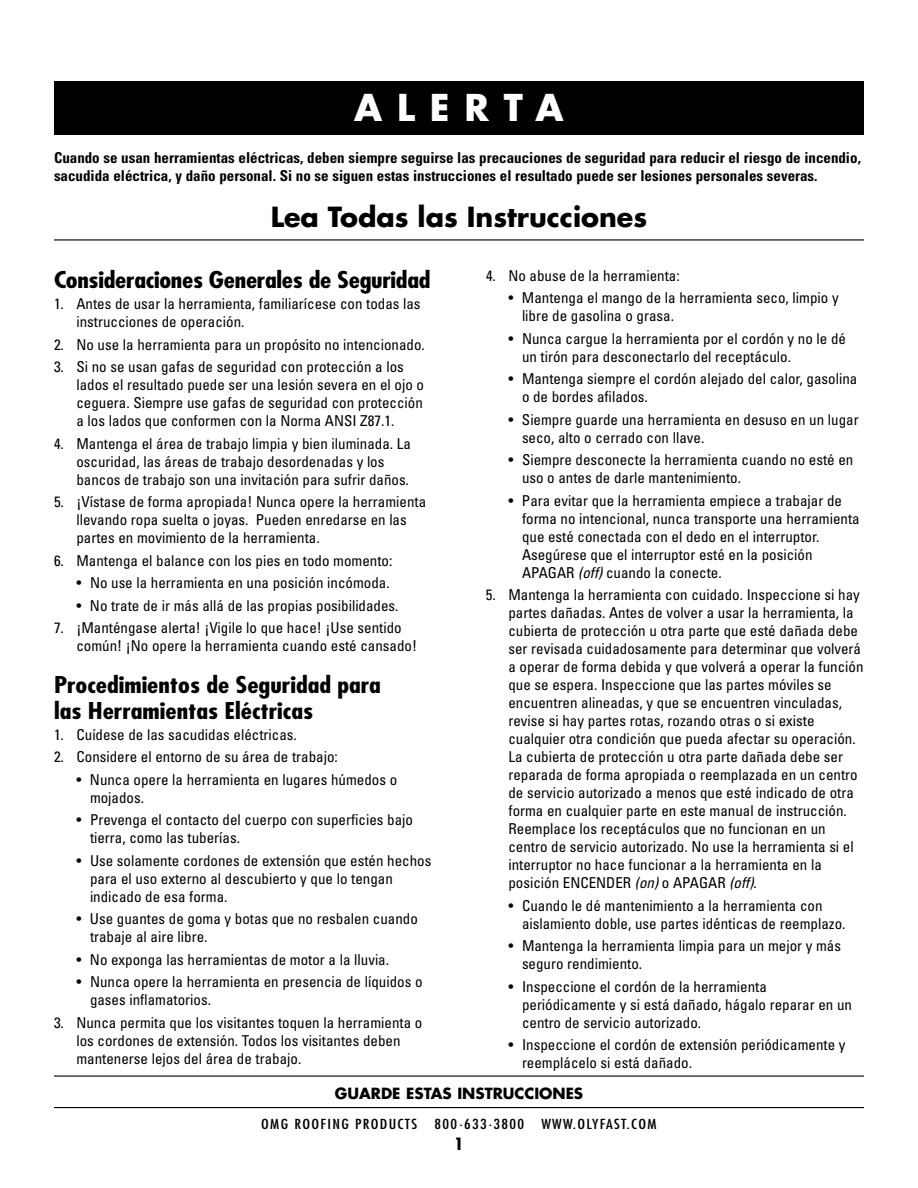
<style>
.page{position:relative;width:918px;height:1188px;background:#fff}
.page>*{position:absolute;margin:0;border:0;box-sizing:border-box;transform-origin:0 0}
.t1{font:700 36px "Futura";letter-spacing:.41em;color:#fff}
.t2{font:700 27px "Futura";color:#000}
.t3{font:700 condensed 22.5px/25.5px "Futura";color:#000;scale:1.2 1}
.t4{font:700 condensed 16.5px "Futura";color:#000;scale:1.2 1}
.t5{font:condensed 15px/18px "Univers";color:#000}
.t6{font:700 condensed 15px/18px "Univers";color:#000}
.t7{font:700 15px "Futura";color:#000}
.t8{font:condensed 13.5px "Futura";letter-spacing:.08em;color:#000;scale:1.2 1}
.s1{font-style:italic}
</style>
<div class="page">
<hr style="left:54px;top:1107px;width:810px;height:1px;background:#000">
<div style="left:54px;top:81px;width:810px;height:53px;background:#000"></div>
<hr style="left:54px;top:239px;width:810px;height:2px;background:#000">
<hr style="left:54px;top:1076px;width:810px;height:1px;background:#000">
<h1 class="t1" style="left:354px;top:91px;width:211px">ALERTA</h1>
<p class="t6" style="left:54px;top:150px;width:809px">Cuando se usan herramientas eléctricas, deben siempre seguirse las precauciones de seguridad para reducir el riesgo de incendio, sacudida eléctrica, y daño personal. Si no se siguen estas instrucciones el resultado puede ser lesiones personales severas.</p>
<h2 class="t2" style="left:271px;top:205px;width:378px">Lea Todas las Instrucciones</h2>
<h3 class="t3" style="left:54px;top:269px;width:315px">Consideraciones Generales de Seguridad</h3>
<p class="t5" style="left:76px;top:296px;width:346px;text-indent:-22px">1. Antes de usar la herramienta, familiarícese con todas las instrucciones de operación.</p>
<p class="t5" style="left:54px;top:337px;width:372px">2. No use la herramienta para un propósito no intencionado.</p>
<p class="t5" style="left:76px;top:359px;width:349px;text-indent:-22px">3. Si no se usan gafas de seguridad con protección a los lados el resultado puede ser una lesión severa en el ojo o ceguera. Siempre use gafas de seguridad con protección a los lados que conformen con la Norma ANSI Z87.1.</p>
<p class="t5" style="left:76px;top:436px;width:336px;text-indent:-22px">4. Mantenga el área de trabajo limpia y bien iluminada. La oscuridad, las áreas de trabajo desordenadas y los bancos de trabajo son una invitación para sufrir daños.</p>
<p class="t5" style="left:76px;top:494px;width:351px;text-indent:-22px">5. ¡Vístase de forma apropiada! Nunca opere la herramienta llevando ropa suelta o joyas. Pueden enredarse en las partes en movimiento de la herramienta.</p>
<p class="t5" style="left:54px;top:553px;width:340px">6. Mantenga el balance con los pies en todo momento:</p>
<p class="t5" style="left:76px;top:575px;width:315px">• No use la herramienta en una posición incómoda.</p>
<p class="t5" style="left:76px;top:598px;width:324px">• No trate de ir más allá de las propias posibilidades.</p>
<p class="t5" style="left:76px;top:620px;width:342px;text-indent:-22px">7. ¡Manténgase alerta! ¡Vigile lo que hace! ¡Use sentido común! ¡No opere la herramienta cuando esté cansado!</p>
<h3 class="t3" style="left:54px;top:674px;width:274px">Procedimientos de Seguridad para las Herramientas Eléctricas</h3>
<p class="t5" style="left:54px;top:727px;width:244px">1. Cuídese de las sacudidas eléctricas.</p>
<p class="t5" style="left:54px;top:749px;width:285px">2. Considere el entorno de su área de trabajo:</p>
<p class="t5" style="left:90px;top:772px;width:309px;text-indent:-14px">• Nunca opere la herramienta en lugares húmedos o mojados.</p>
<p class="t5" style="left:90px;top:812px;width:325px;text-indent:-14px">• Prevenga el contacto del cuerpo con superficies bajo tierra, como las tuberías.</p>
<p class="t5" style="left:90px;top:853px;width:343px;text-indent:-14px">• Use solamente cordones de extensión que estén hechos para el uso externo al descubierto y que lo tengan indicado de esa forma.</p>
<p class="t5" style="left:90px;top:911px;width:329px;text-indent:-14px">• Use guantes de goma y botas que no resbalen cuando trabaje al aire libre.</p>
<p class="t5" style="left:76px;top:952px;width:314px">• No exponga las herramientas de motor a la lluvia.</p>
<p class="t5" style="left:90px;top:974px;width:334px;text-indent:-14px">• Nunca opere la herramienta en presencia de líquidos o gases inflamatorios.</p>
<p class="t5" style="left:76px;top:1015px;width:347px;text-indent:-22px">3. Nunca permita que los visitantes toquen la herramienta o los cordones de extensión. Todos los visitantes deben mantenerse lejos del área de trabajo.</p>
<p class="t5" style="left:486px;top:268px;width:195px">4. No abuse de la herramienta:</p>
<p class="t5" style="left:522px;top:290px;width:318px;text-indent:-14px">• Mantenga el mango de la herramienta seco, limpio y libre de gasolina o grasa.</p>
<p class="t5" style="left:522px;top:331px;width:326px;text-indent:-14px">• Nunca cargue la herramienta por el cordón y no le dé un tirón para desconectarlo del receptáculo.</p>
<p class="t5" style="left:522px;top:371px;width:337px;text-indent:-14px">• Mantenga siempre el cordón alejado del calor, gasolina o de bordes afilados.</p>
<p class="t5" style="left:522px;top:412px;width:338px;text-indent:-14px">• Siempre guarde una herramienta en desuso en un lugar seco, alto o cerrado con llave.</p>
<p class="t5" style="left:522px;top:452px;width:333px;text-indent:-14px">• Siempre desconecte la herramienta cuando no esté en uso o antes de darle mantenimiento.</p>
<p class="t5" style="left:522px;top:493px;width:339px;text-indent:-14px">• Para evitar que la herramienta empiece a trabajar de forma no intencional, nunca transporte una herramienta que esté conectada con el dedo en el interruptor.<br>Asegúrese que el interruptor esté en la posición APAGAR <span class="s1">(off)</span>cuando la conecte.</p>
<p class="t5" style="left:508px;top:587px;width:357px;text-indent:-22px">5. Mantenga la herramienta con cuidado. Inspeccione si hay partes dañadas. Antes de volver a usar la herramienta, la cubierta de protección u otra parte que esté dañada debe ser revisada cuidadosamente para determinar que volverá a operar de forma debida y que volverá a operar la función que se espera. Inspeccione que las partes móviles se encuentren alineadas, y que se encuentren vinculadas, revise si hay partes rotas, rozando otras o si existe cualquier otra condición que pueda afectar su operación.<br>La cubierta de protección u otra parte dañada debe ser reparada de forma apropiada o reemplazada en un centro de servicio autorizado a menos que esté indicado de otra forma en cualquier parte en este manual de instrucción.<br>Reemplace los receptáculos que no funcionan en un centro de servicio autorizado. No use la herramienta si el interruptor no hace funcionar a la herramienta en la posición ENCENDER <span class="s1">(on)</span>o APAGAR <span class="s1">(off)</span>.</p>
<p class="t5" style="left:522px;top:898px;width:325px;text-indent:-14px">• Cuando le dé mantenimiento a la herramienta con aislamiento doble, use partes idénticas de reemplazo.</p>
<p class="t5" style="left:522px;top:938px;width:321px;text-indent:-14px">• Mantenga la herramienta limpia para un mejor y más seguro rendimiento.</p>
<p class="t5" style="left:522px;top:979px;width:331px;text-indent:-14px">• Inspeccione el cordón de la herramienta periódicamente y si está dañado, hágalo reparar en un centro de servicio autorizado.</p>
<p class="t5" style="left:522px;top:1037px;width:325px;text-indent:-14px">• Inspeccione el cordón de extensión periódicamente y reemplácelo si está dañado.</p>
<p class="t7" style="left:335px;top:1087px;width:250px">GUARDE ESTAS INSTRUCCIONES</p>
<p class="t8" style="left:261px;top:1118px;width:131px">OMG ROOFING PRODUCTS</p>
<p class="t8" style="left:435px;top:1118px;width:76px">800.633.3800</p>
<p class="t8" style="left:541px;top:1118px;width:98px">WWW.OLYFAST.COM</p>
<p class="t4" style="left:454px;top:1137px;width:10px">1</p>
</div>
